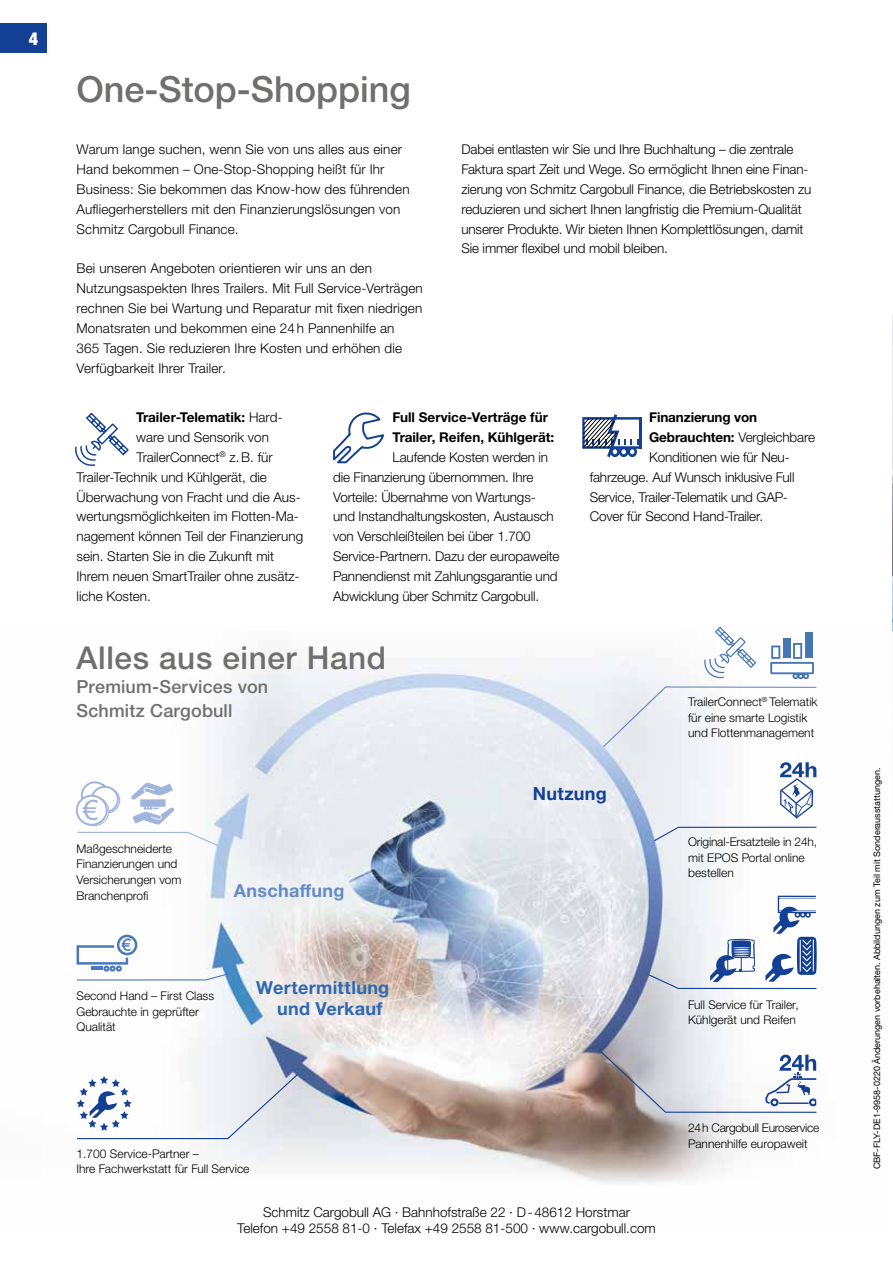
<style>
.page{position:relative;width:893px;height:1263px;background:#fff}
.page>*{position:absolute;margin:0;border:0;box-sizing:border-box;transform-origin:0 0}
.t1{font:500 36px "Helvetica Neue LTW1 G";color:#6f6f6e}
.t2{font:500 31.5px "Helvetica Neue LTW1 G";letter-spacing:.02em;color:#6f6f6e}
.t3{font:500 18px/24px "Helvetica Neue LTW1 G";letter-spacing:.01em;color:#6f6f6e}
.t4{font:700 18px/21px "Helvetica Neue LTW1 G";letter-spacing:.015em;color:#2f68b1}
.t5{font:700 18px "Helvetica Neue LTW1 G";letter-spacing:.02em;color:#648bc7}
.t6{font:700 18px "Helvetica Neue LTW1 G";letter-spacing:.015em;color:#134094}
.t7{font:900 condensed 18px "Helvetica Neue LTW1 G";color:#fff}
.t8{font:300 13.5px/19.8px "Helvetica Neue LTW1 G";letter-spacing:-.005em;color:#000}
.t9{font:700 13.5px/19.8px "Helvetica Neue LTW1 G";color:#000}
.t10{font:300 12px/15.8px "Helvetica Neue LTW1 G";color:#000}
.t11{font:9px "Helvetica Neue LTW1 G";color:#000}
.s1{font-weight:300}
.s2{font-weight:700}
</style>
<div class="page">
<img style="left:75px;top:632px;width:742px;height:551px">
<svg style="left:780px;top:762px;width:36px;height:56px"></svg>
<div style="left:805px;top:632px;width:7px;height:26px;background:#4576b5"></div>
<div style="left:783px;top:638px;width:7px;height:20px;background:#4576b5"></div>
<svg style="left:770px;top:643px;width:44px;height:36px"></svg>
<svg style="left:704px;top:626px;width:52px;height:52px"></svg>
<svg style="left:602px;top:686px;width:215px;height:62px"></svg>
<svg style="left:653px;top:826px;width:164px;height:16px"></svg>
<svg style="left:647px;top:896px;width:170px;height:94px"></svg>
<svg style="left:599px;top:1050px;width:218px;height:63px"></svg>
<svg style="left:76px;top:781px;width:143px;height:66px"></svg>
<svg style="left:76px;top:935px;width:151px;height:46px"></svg>
<svg style="left:76px;top:1073px;width:223px;height:67px"></svg>
<img style="left:892px;top:316px;width:1px;height:315px">
<svg style="left:75px;top:412px;width:54px;height:54px"></svg>
<svg style="left:333px;top:412px;width:51px;height:52px"></svg>
<svg style="left:582px;top:414px;width:57px;height:43px"></svg>
<hr style="left:639px;top:417px;width:3px;height:32px;background:#134094">
<div style="left:0;top:23px;width:47px;height:30px;background:#134094"></div>
<h3 class="t7" style="left:29px;top:28px;width:11px">4</h3>
<h1 class="t1" style="left:77px;top:68px;width:336px">One-Stop-Shopping</h1>
<p class="t8" style="left:77px;top:139px;width:335px">Warum lange suchen, wenn Sie von uns alles aus einer Hand bekommen – One-Stop-Shopping heißt für Ihr Business: Sie bekommen das Know-how des führenden Aufliegerherstellers mit den Finanzierungslösungen von Schmitz Cargobull Finance.</p>
<p class="t8" style="left:77px;top:259px;width:348px">Bei unseren Angeboten orientieren wir uns an den Nutzungsaspekten Ihres Trailers. Mit Full Service-Verträgen rechnen Sie bei Wartung und Reparatur mit fixen niedrigen Monatsraten und bekommen eine 24 h Pannenhilfe an<br>365 Tagen. Sie reduzieren Ihre Kosten und erhöhen die Verfügbarkeit Ihrer Trailer.</p>
<p class="t8" style="left:461px;top:139px;width:351px">Dabei entlasten wir Sie und Ihre Buchhaltung – die zentrale Faktura spart Zeit und Wege. So ermöglicht Ihnen eine Finan&shy;zierung von Schmitz Cargobull Finance, die Betriebskosten zu reduzieren und sichert Ihnen langfristig die Premium-Qualität unserer Produkte. Wir bieten Ihnen Komplettlösungen, damit Sie immer flexibel und mobil bleiben.</p>
<p class="t9" style="left:136px;top:407px;width:148px">Trailer-Telematik: <span class="s1">Hard-</span></p>
<p class="t8" style="left:136px;top:427px;width:134px">ware und Sensorik von</p>
<p class="t8" style="left:137px;top:447px;width:138px">TrailerConnect<sup>®</sup> z.B. für</p>
<p class="t8" style="left:77px;top:467px;width:192px">Trailer-Technik und Kühlgerät, die</p>
<p class="t8" style="left:77px;top:487px;width:226px">Überwachung von Fracht und die Aus-</p>
<p class="t8" style="left:77px;top:507px;width:224px">wertungsmöglichkeiten im Flotten-Ma-</p>
<p class="t8" style="left:77px;top:526px;width:228px">nagement können Teil der Finanzierung</p>
<p class="t8" style="left:77px;top:546px;width:199px">sein. Starten Sie in die Zukunft mit</p>
<p class="t8" style="left:77px;top:566px;width:225px">Ihrem neuen SmartTrailer ohne zusätz-</p>
<p class="t8" style="left:77px;top:586px;width:76px">liche Kosten.</p>
<p class="t9" style="left:393px;top:407px;width:163px">Full Service-Verträge für<br>Trailer, Reifen, Kühlgerät:</p>
<p class="t8" style="left:333px;top:447px;width:228px;text-indent:60px">Laufende Kosten werden in die Finanzierung übernommen. Ihre Vorteile: Übernahme von Wartungs&shy;und Instandhaltungskosten, Austausch von Verschleißteilen bei über 1.700<br>Service-Partnern. Dazu der europaweite Pannendienst mit Zahlungsgarantie und Abwicklung über Schmitz Cargobull.</p>
<h2 class="t2" style="left:77px;top:638px;width:311px">Alles aus einer Hand</h2>
<h3 class="t3" style="left:77px;top:674px;width:193px">Premium-Services von<br>Schmitz Cargobull</h3>
<p class="t9" style="left:649px;top:407px;width:109px">Finanzierung von</p>
<p class="t8" style="left:649px;top:427px;width:167px"><span class="s2">Gebrauchten:</span> Vergleichbare</p>
<p class="t8" style="left:649px;top:447px;width:142px">Konditionen wie für Neu-</p>
<p class="t8" style="left:590px;top:467px;width:206px">fahrzeuge. Auf Wunsch inklusive Full</p>
<p class="t8" style="left:590px;top:487px;width:200px">Service, Trailer-Telematik und GAP-</p>
<p class="t8" style="left:590px;top:507px;width:175px">Cover für Second Hand-Trailer.</p>
<p class="t10" style="left:688px;top:694px;width:131px">TrailerConnect<sup>®</sup> Telematik für eine smarte Logistik und Flottenmanagement</p>
<p class="t10" style="left:77px;top:840px;width:107px">Maßgeschneiderte<br>Finanzierungen und<br>Versicherungen vom<br>Branchenprofi</p>
<h3 class="t5" style="left:234px;top:880px;width:112px">Anschaffung</h3>
<p class="t10" style="left:77px;top:988px;width:139px">Second Hand – First Class<br>Gebrauchte in geprüfter<br>Qualität</p>
<h3 class="t4" style="left:277px;top:976px;width:114px;text-indent:-21px">Wertermittlung und Verkauf</h3>
<h3 class="t6" style="left:533px;top:783px;width:75px">Nutzung</h3>
<p class="t10" style="left:688px;top:834px;width:130px">Original-Ersatzteile in 24h, mit EPOS Portal online bestellen</p>
<p class="t10" style="left:688px;top:996px;width:112px">Full Service für Trailer,<br>Kühlgerät und Reifen</p>
<p class="t10" style="left:77px;top:1145px;width:174px">1.700 Service-Partner –<br>Ihre Fachwerkstatt für Full Service</p>
<p class="t8" style="left:237px;top:1203px;width:420px;line-height:16.5px;text-align:center">Schmitz Cargobull AG · Bahnhofstraße 22 · D-48612 Horstmar<br>Telefon +49 2558 81-0 · Telefax +49 2558 81-500 · www.cargobull.com</p>
<p class="t10" style="left:688px;top:1120px;width:133px">24h Cargobull Euroservice<br>Pannenhilfe europaweit</p>
<p class="t11" style="left:871px;top:1169px;width:403px;rotate:-90deg">CBF-FLY-DE1-9958-0220 Änderungen vorbehalten. Abbildungen zum Teil mit Sonderausstattungen.</p>
</div>
